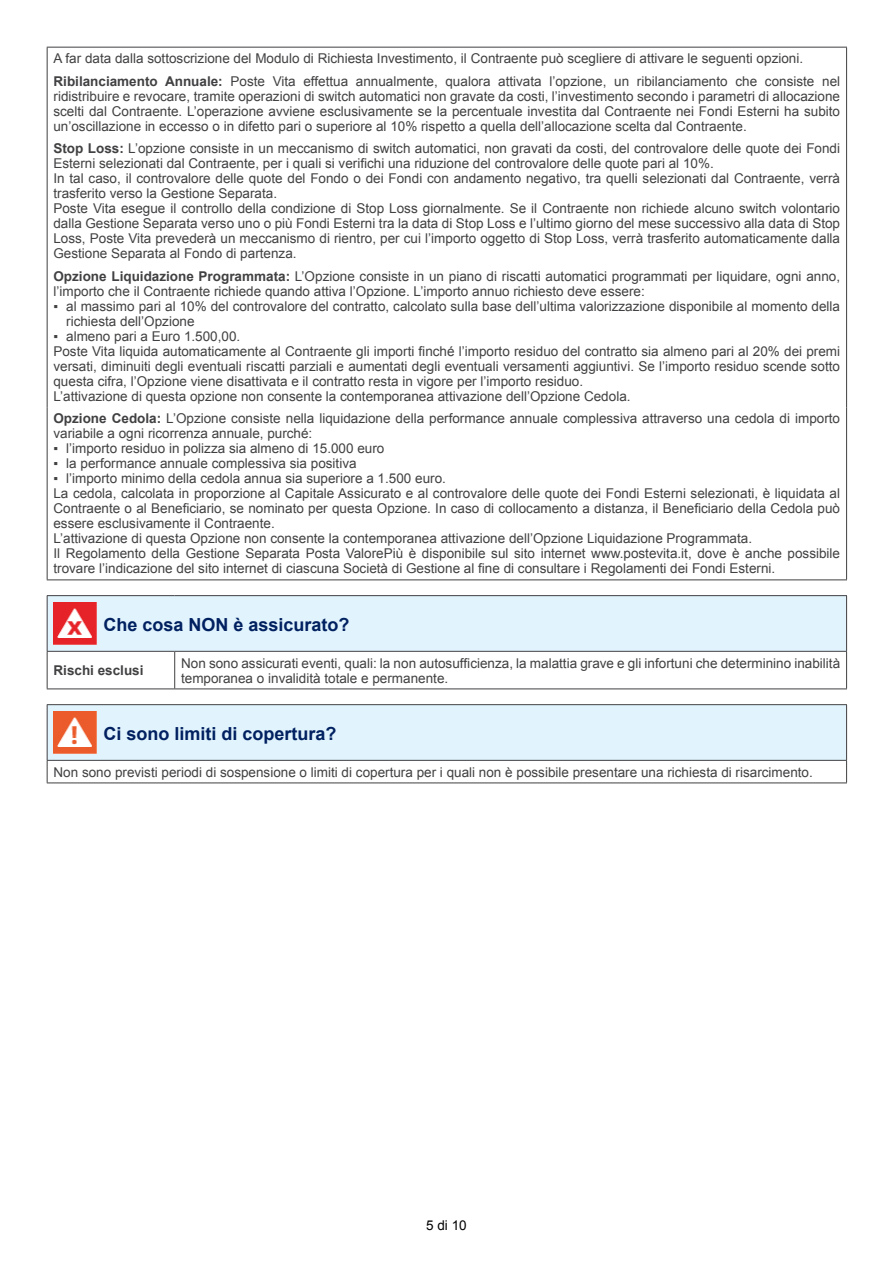
<style>
.page{position:relative;width:893px;height:1263px;background:#fff}
.page>*{position:absolute;margin:0;border:0;box-sizing:border-box;transform-origin:0 0}
.t1{font:700 18px "Arial";color:#002060}
.t2{font:13.5px/15px "Arial";color:#414042}
.t3{font:700 13.5px "Arial";color:#414042}
.t4{font:13.5px "Arial";color:#000}
.s1{font-weight:700}
</style>
<div class="page">
<hr style="left:47px;top:48px;width:1px;height:359px;background:#414042">
<hr style="left:47px;top:407px;width:1px;height:172px;background:#414042">
<hr style="left:846px;top:48px;width:1px;height:359px;background:#414042">
<hr style="left:846px;top:407px;width:1px;height:172px;background:#414042">
<hr style="left:47px;top:47px;width:800px;height:1px;background:#414042">
<hr style="left:47px;top:579px;width:800px;height:1px;background:#414042">
<div style="left:47px;top:596px;width:800px;height:55px;background:#e1f4fd"></div>
<hr style="left:47px;top:595px;width:128px;height:1px;background:#414042">
<hr style="left:47px;top:596px;width:1px;height:55px;background:#414042">
<hr style="left:175px;top:595px;width:672px;height:1px;background:#414042">
<hr style="left:846px;top:596px;width:1px;height:55px;background:#414042">
<hr style="left:47px;top:651px;width:128px;height:1px;background:#414042">
<hr style="left:175px;top:651px;width:672px;height:1px;background:#414042">
<hr style="left:47px;top:652px;width:1px;height:36px;background:#414042">
<hr style="left:47px;top:688px;width:128px;height:1px;background:#414042">
<hr style="left:174px;top:652px;width:1px;height:36px;background:#414042">
<hr style="left:846px;top:652px;width:1px;height:36px;background:#414042">
<hr style="left:175px;top:688px;width:672px;height:1px;background:#414042">
<img style="left:54px;top:602px;width:42px;height:43px">
<div style="left:47px;top:705px;width:800px;height:55px;background:#e1f4fd"></div>
<hr style="left:47px;top:704px;width:800px;height:1px;background:#414042">
<hr style="left:47px;top:705px;width:1px;height:55px;background:#414042">
<hr style="left:846px;top:705px;width:1px;height:55px;background:#414042">
<hr style="left:47px;top:760px;width:800px;height:1px;background:#414042">
<svg style="left:47px;top:761px;width:1px;height:21px"></svg>
<svg style="left:846px;top:761px;width:1px;height:21px"></svg>
<hr style="left:47px;top:782px;width:800px;height:1px;background:#414042">
<img style="left:54px;top:711px;width:42px;height:43px">
<p class="t2" style="left:54px;top:48px;width:788px;line-height:22.5px">A far data dalla sottoscrizione del Modulo di Richiesta Investimento, il Contraente può scegliere di attivare le seguenti opzioni.<br><span class="s1">Ribilanciamento Annuale:</span> Poste Vita effettua annualmente, qualora attivata l’opzione, un ribilanciamento che consiste nel</p>
<p class="t2" style="left:53px;top:89px;width:788px;text-align:justify">ridistribuire e revocare, tramite operazioni di switch automatici non gravate da costi, l’investimento secondo i parametri di allocazione scelti dal Contraente. L’operazione avviene esclusivamente se la percentuale investita dal Contraente nei Fondi Esterni ha subito un’oscillazione in eccesso o in difetto pari o superiore al 10% rispetto a quella dell’allocazione scelta dal Contraente.</p>
<p class="t2" style="left:53px;top:141px;width:788px"><span class="s1">Stop Loss:</span> L’opzione consiste in un meccanismo di switch automatici, non gravati da costi, del controvalore delle quote dei Fondi Esterni selezionati dal Contraente, per i quali si verifichi una riduzione del controvalore delle quote pari al 10%.<br>In tal caso, il controvalore delle quote del Fondo o dei Fondi con andamento negativo, tra quelli selezionati dal Contraente, verrà trasferito verso la Gestione Separata.<br>Poste Vita esegue il controllo della condizione di Stop Loss giornalmente. Se il Contraente non richiede alcuno switch volontario dalla Gestione Separata verso uno o più Fondi Esterni tra la data di Stop Loss e l’ultimo giorno del mese successivo alla data di Stop Loss, Poste Vita prevederà un meccanismo di rientro, per cui l’importo oggetto di Stop Loss, verrà trasferito automaticamente dalla Gestione Separata al Fondo di partenza.</p>
<p class="t2" style="left:53px;top:269px;width:788px"><span class="s1">Opzione Liquidazione Programmata:</span> L’Opzione consiste in un piano di riscatti automatici programmati per liquidare, ogni anno, l’importo che il Contraente richiede quando attiva l’Opzione. L’importo annuo richiesto deve essere:</p>
<p class="t2" style="left:66px;top:299px;width:775px;text-indent:-13px">▪ al massimo pari al 10% del controvalore del contratto, calcolato sulla base dell’ultima valorizzazione disponibile al momento della richiesta dell’Opzione</p>
<p class="t2" style="left:53px;top:329px;width:788px">▪ almeno pari a Euro 1.500,00.<br>Poste Vita liquida automaticamente al Contraente gli importi finché l’importo residuo del contratto sia almeno pari al 20% dei premi versati, diminuiti degli eventuali riscatti parziali e aumentati degli eventuali versamenti aggiuntivi. Se l’importo residuo scende sotto questa cifra, l’Opzione viene disattivata e il contratto resta in vigore per l’importo residuo.<br>L’attivazione di questa opzione non consente la contemporanea attivazione dell’Opzione Cedola.</p>
<p class="t2" style="left:53px;top:411px;width:788px"><span class="s1">Opzione Cedola:</span> L’Opzione consiste nella liquidazione della performance annuale complessiva attraverso una cedola di importo variabile a ogni ricorrenza annuale, purché:</p>
<p class="t2" style="left:53px;top:441px;width:332px">▪ l’importo residuo in polizza sia almeno di 15.000 euro</p>
<p class="t2" style="left:53px;top:456px;width:305px">▪ la performance annuale complessiva sia positiva</p>
<p class="t2" style="left:53px;top:471px;width:788px">▪ l’importo minimo della cedola annua sia superiore a 1.500 euro.<br>La cedola, calcolata in proporzione al Capitale Assicurato e al controvalore delle quote dei Fondi Esterni selezionati, è liquidata al Contraente o al Beneficiario, se nominato per questa Opzione. In caso di collocamento a distanza, il Beneficiario della Cedola può essere esclusivamente il Contraente.<br>L’attivazione di questa Opzione non consente la contemporanea attivazione dell’Opzione Liquidazione Programmata.<br>Il Regolamento della Gestione Separata Posta ValorePiù è disponibile sul sito internet www.postevita.it, dove è anche possibile trovare l’indicazione del sito internet di ciascuna Società di Gestione al fine di consultare i Regolamenti dei Fondi Esterni.</p>
<h1 class="t1" style="left:104px;top:613px;width:248px">Che cosa NON è assicurato?</h1>
<p class="t3" style="left:54px;top:661px;width:92px">Rischi esclusi</p>
<p class="t2" style="left:181px;top:655px;width:661px">Non sono assicurati eventi, quali: la non autosufficienza, la malattia grave e gli infortuni che determinino inabilità temporanea o invalidità totale e permanente.</p>
<h1 class="t1" style="left:104px;top:722px;width:235px">Ci sono limiti di copertura?</h1>
<p class="t2" style="left:54px;top:764px;width:761px">Non sono previsti periodi di sospensione o limiti di copertura per i quali non è possibile presentare una richiesta di risarcimento.</p>
<p class="t4" style="left:426px;top:1217px;width:42px">5 di 10</p>
</div>
